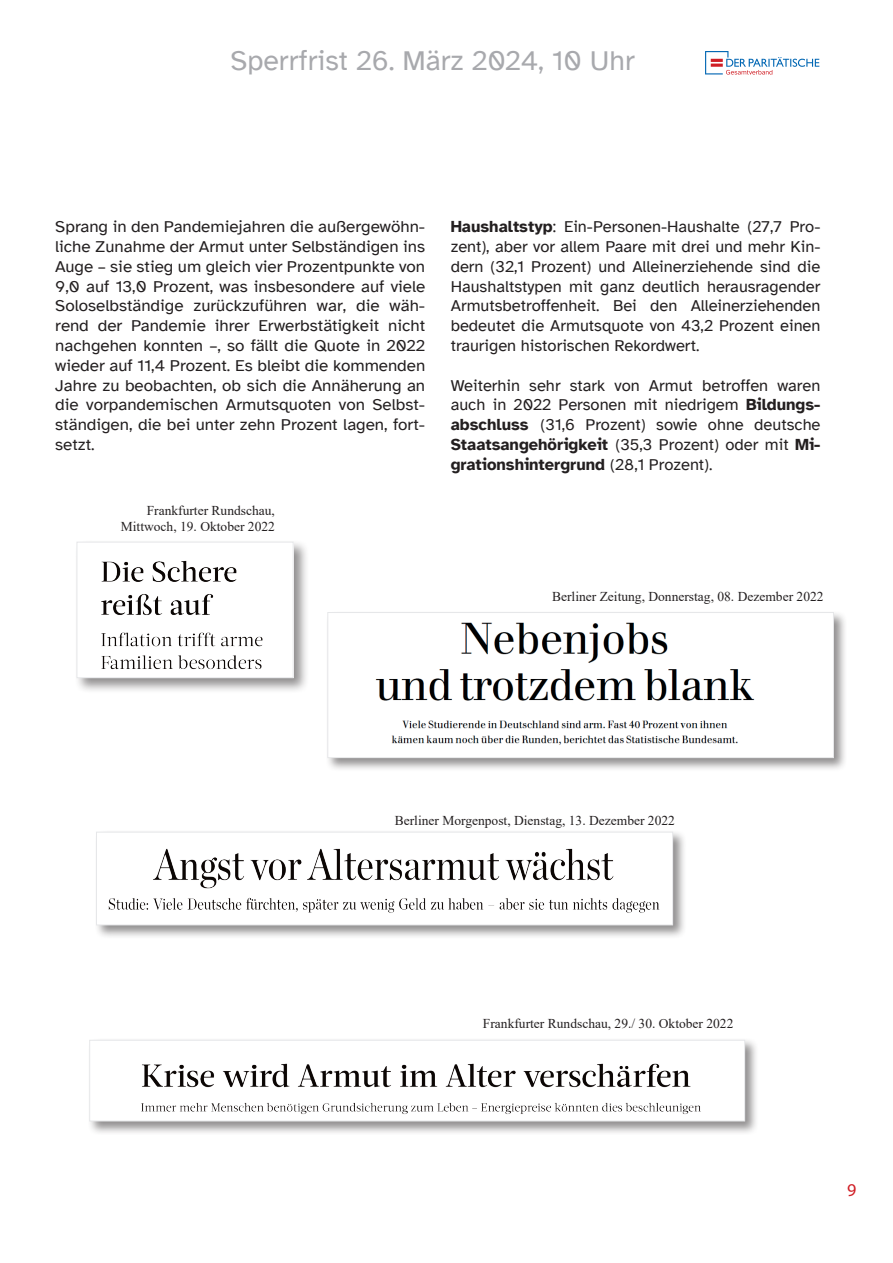
<style>
.page{position:relative;width:893px;height:1263px;background:#fff}
.page>*{position:absolute;margin:0;border:0;box-sizing:border-box;transform-origin:0 0}
.t1{font:28.5px "Atkinson Hyperlegible";color:#a8a9ad}
.t2{font:18px "Myriad Pro";color:#d01e25}
.t3{font:16.5px/19.8px "Atkinson Hyperlegible";color:#231f20;text-align:justify}
.t4{font:13.5px/16.2px "Times New Roman";color:#231f20;text-align:right}
.s1{font-weight:700}
</style>
<div class="page">
<svg style="left:705px;top:51px;width:114px;height:24px"></svg>
<div style="left:74px;top:539px;width:235px;height:155px;background:#231f20;opacity:.5"></div>
<img style="left:79px;top:544px;width:213px;height:132px">
<div style="left:77px;top:542px;width:217px;height:136px;border:1px solid #e6e7e9"></div>
<div style="left:325px;top:610px;width:523px;height:162px;background:#231f20;opacity:.5"></div>
<div style="left:328px;top:612px;width:505px;height:146px;background:#fff"></div>
<img style="left:375px;top:622px;width:380px;height:123px">
<div style="left:327px;top:612px;width:507px;height:146px;border:1px solid #e6e7e9"></div>
<div style="left:94px;top:829px;width:593px;height:111px;background:#231f20;opacity:.5"></div>
<img style="left:98px;top:834px;width:573px;height:89px">
<div style="left:96px;top:832px;width:577px;height:93px;border:1px solid #e6e7e9"></div>
<div style="left:87px;top:1038px;width:672px;height:97px;background:#231f20;opacity:.5"></div>
<img style="left:91px;top:1042px;width:652px;height:77px">
<div style="left:89px;top:1040px;width:656px;height:81px;border:1px solid #e6e7e9"></div>
<h1 class="t1" style="left:230px;top:44px;width:406px">Sperrfrist 26. März 2024, 10 Uhr</h1>
<p class="t3" style="left:55px;top:217px;width:371px">Sprang in den Pandemiejahren die außergewöhn&shy;liche Zunahme der Armut unter Selbständigen ins Auge – sie stieg um gleich vier Prozentpunkte von 9,0 auf 13,0 Prozent, was insbesondere auf viele Soloselbständige zurückzuführen war, die wäh&shy;rend der Pandemie ihrer Erwerbstätigkeit nicht nachgehen konnten –, so fällt die Quote in 2022 wieder auf 11,4 Prozent. Es bleibt die kommenden Jahre zu beobachten, ob sich die Annäherung an die vorpandemischen Armutsquoten von Selbst&shy;ständigen, die bei unter zehn Prozent lagen, fort&shy;setzt.</p>
<p class="t3" style="left:451px;top:217px;width:371px"><span class="s1">Haushaltstyp</span>: Ein-Personen-Haushalte (27,7 Pro&shy;zent), aber vor allem Paare mit drei und mehr Kin&shy;dern (32,1 Prozent) und Alleinerziehende sind die Haushaltstypen mit ganz deutlich herausragender Armutsbetroffenheit. Bei den Alleinerziehenden bedeutet die Armutsquote von 43,2 Prozent einen traurigen historischen Rekordwert.</p>
<p class="t3" style="left:451px;top:375px;width:371px">Weiterhin sehr stark von Armut betroffen waren auch in 2022 Personen mit niedrigem <span class="s1">Bildungs&shy;abschluss</span> (31,6 Prozent) sowie ohne deutsche <span class="s1">Staatsangehörigkeit</span> (35,3 Prozent) oder mit <span class="s1">Mi&shy;grationshintergrund</span> (28,1 Prozent).</p>
<p class="t4" style="left:121px;top:502px;width:156px">Frankfurter Rundschau,<br>Mittwoch, 19. Oktober 2022</p>
<p class="t4" style="left:552px;top:588px;width:273px">Berliner Zeitung, Donnerstag, 08. Dezember 2022</p>
<p class="t4" style="left:395px;top:812px;width:282px">Berliner Morgenpost, Dienstag, 13. Dezember 2022</p>
<p class="t4" style="left:483px;top:1014px;width:252px">Frankfurter Rundschau, 29./ 30. Oktober 2022</p>
<p class="t2" style="left:847px;top:1179px;width:11px">9</p>
</div>
